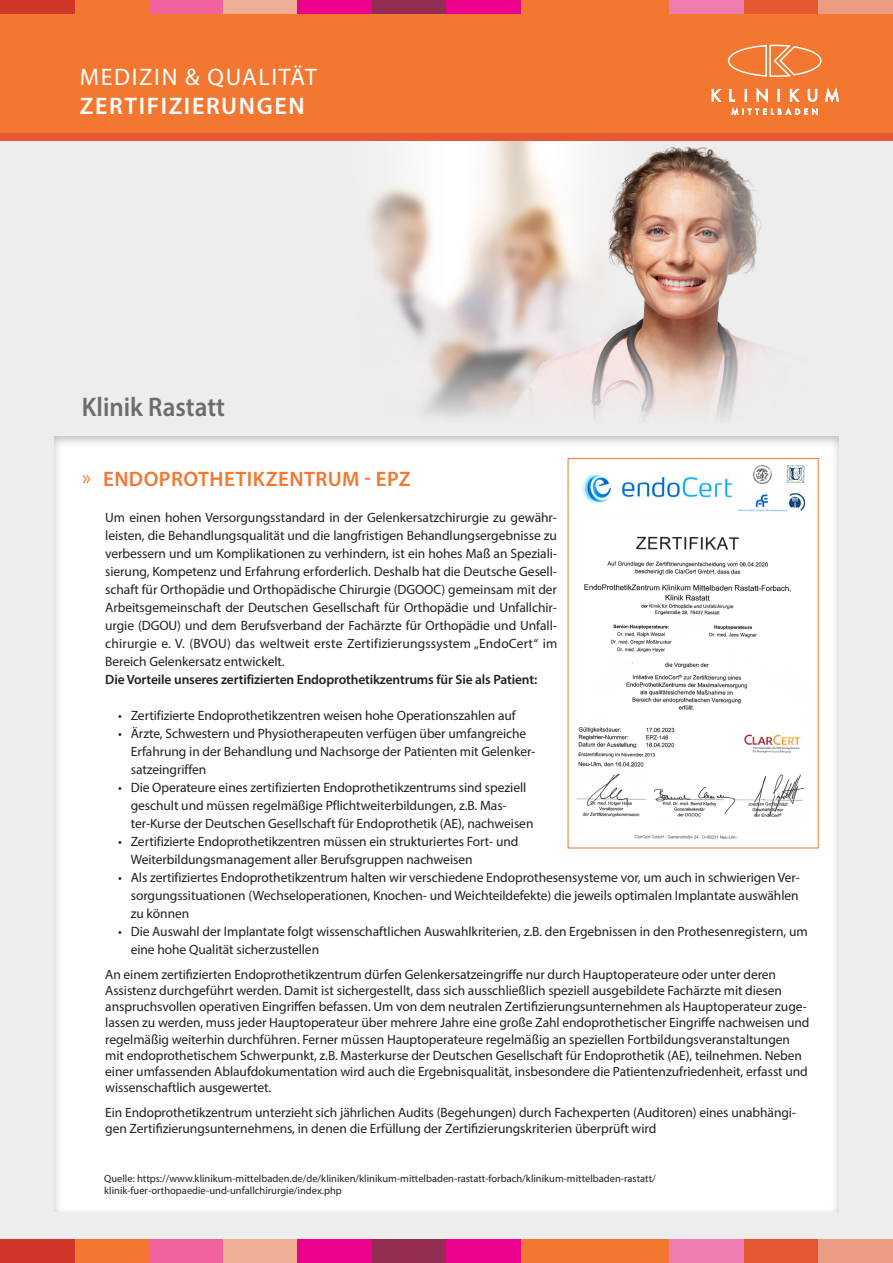
<style>
.page{position:relative;width:893px;height:1263px;background:#fff}
.page>*{position:absolute;margin:0;border:0;box-sizing:border-box;transform-origin:0 0}
.t1{font:600 27px "Myriad Pro";color:#6c6d70;scale:.93 1}
.t2{font:24px "Myriad Pro";letter-spacing:.07em;color:#fff}
.t3{font:600 24px "Myriad Pro";letter-spacing:.07em;color:#fff}
.t4{font:600 21px "Myriad Pro";letter-spacing:.02em;color:#f37730}
.t5{font:13.5px/18px "Myriad Pro";letter-spacing:-.005em;color:#231f20}
.t6{font:600 13.5px "Myriad Pro";letter-spacing:-.01em;color:#231f20}
.t7{font:10.5px/12.6px "Myriad Pro";color:#231f20}
.s1{font-weight:400}
</style>
<div class="page">
<div style="left:0;top:0;width:893px;height:208px;background:#f37730"></div>
<div style="left:0;top:385px;width:893px;height:878px;background:#ededed"></div>
<div style="left:51px;top:437px;width:789px;height:775px;background:#fff"></div>
<div style="left:149px;top:0;width:74px;height:13px;background:#f0639d"></div>
<div style="left:223px;top:0;width:75px;height:13px;background:#f0af97"></div>
<div style="left:298px;top:0;width:74px;height:13px;background:#ed028c"></div>
<div style="left:372px;top:0;width:74px;height:13px;background:#942d53"></div>
<div style="left:446px;top:0;width:75px;height:13px;background:#ed028c"></div>
<div style="left:670px;top:0;width:74px;height:13px;background:#f17cb0"></div>
<div style="left:744px;top:0;width:75px;height:13px;background:#e65831"></div>
<div style="left:819px;top:0;width:74px;height:13px;background:#eb9c82"></div>
<div style="left:0;top:0;width:74px;height:13px;background:#d0372a"></div>
<div style="left:0;top:133px;width:893px;height:9px;background:#e65831"></div>
<svg style="left:712px;top:89px;width:9px;height:13px"></svg>
<svg style="left:729px;top:88px;width:89px;height:27px"></svg>
<svg style="left:825px;top:88px;width:14px;height:14px"></svg>
<svg style="left:727px;top:45px;width:95px;height:32px"></svg>
<img style="left:576px;top:464px;width:230px;height:375px">
<img style="left:0;top:141px;width:893px;height:279px">
<div style="left:74px;top:1239px;width:75px;height:24px;background:#f37730"></div>
<div style="left:149px;top:1239px;width:74px;height:24px;background:#f0639d"></div>
<div style="left:223px;top:1239px;width:75px;height:24px;background:#f0af97"></div>
<div style="left:298px;top:1239px;width:74px;height:24px;background:#ed028c"></div>
<div style="left:372px;top:1239px;width:74px;height:24px;background:#942d53"></div>
<div style="left:446px;top:1239px;width:75px;height:24px;background:#ed028c"></div>
<div style="left:521px;top:1239px;width:74px;height:24px;background:#f37730"></div>
<div style="left:595px;top:1239px;width:75px;height:24px;background:#f37730"></div>
<div style="left:670px;top:1239px;width:74px;height:24px;background:#f17cb0"></div>
<div style="left:744px;top:1239px;width:75px;height:24px;background:#e65831"></div>
<div style="left:819px;top:1239px;width:74px;height:24px;background:#eb9c82"></div>
<div style="left:0;top:1239px;width:74px;height:24px;background:#d0372a"></div>
<h2 class="t2" style="left:80px;top:62px;width:239px">MEDIZIN &amp; QUALITÄT</h2>
<h2 class="t3" style="left:80px;top:90px;width:227px">ZERTIFIZIERUNGEN</h2>
<h1 class="t1" style="left:82px;top:390px;width:155px">Klinik Rastatt</h1>
<h3 class="t4" style="left:82px;top:466px;width:330px"><span class="s1">»</span> ENDOPROTHETIKZENTRUM - EPZ</h3>
<p class="t5" style="left:105px;top:508px;width:454px;text-align:justify">Um einen hohen Versorgungsstandard in der Gelenkersatzchirurgie zu gewähr&shy;leisten, die Behandlungsqualität und die langfristigen Behandlungsergebnisse zu verbessern und um Komplikationen zu verhindern, ist ein hohes Maß an Speziali&shy;sierung, Kompetenz und Erfahrung erforderlich. Deshalb hat die Deutsche Gesell&shy;schaft für Orthopädie und Orthopädische Chirurgie (DGOOC) gemeinsam mit der Arbeitsgemeinschaft der Deutschen Gesellschaft für Orthopädie und Unfallchir&shy;urgie (DGOU) und dem Berufsverband der Fachärzte für Orthopädie und Unfall&shy;chirurgie e. V. (BVOU) das weltweit erste Zertifizierungssystem „EndoCert“ im Bereich Gelenkersatz entwickelt.</p>
<p class="t6" style="left:105px;top:671px;width:433px">Die Vorteile unseres zertifizierten Endoprothetikzentrums für Sie als Patient:</p>
<p class="t5" style="left:118px;top:706px;width:399px">• Zertifizierte Endoprothetikzentren weisen hohe Operationszahlen auf</p>
<p class="t5" style="left:131px;top:724px;width:406px;text-indent:-13px">• Ärzte, Schwestern und Physiotherapeuten verfügen über umfangreiche<br>Erfahrung in der Behandlung und Nachsorge der Patienten mit Gelenker&shy;satzeingriffen</p>
<p class="t5" style="left:131px;top:778px;width:404px;text-indent:-13px">• Die Operateure eines zertifizierten Endoprothetikzentrums sind speziell geschult und müssen regelmäßige Pflichtweiterbildungen, z.B. Mas&shy;ter-Kurse der Deutschen Gesellschaft für Endoprothetik (AE), nachweisen</p>
<p class="t5" style="left:131px;top:832px;width:389px;text-indent:-13px">• Zertifizierte Endoprothetikzentren müssen ein strukturiertes Fort- und<br>Weiterbildungsmanagement aller Berufsgruppen nachweisen</p>
<p class="t5" style="left:131px;top:868px;width:671px;text-align:justify;text-indent:-13px">• Als zertifiziertes Endoprothetikzentrum halten wir verschiedene Endoprothesensysteme vor, um auch in schwierigen Ver&shy;sorgungssituationen (Wechseloperationen, Knochen- und Weichteildefekte) die jeweils optimalen Implantate auswählen zu können</p>
<p class="t5" style="left:131px;top:922px;width:678px;text-indent:-13px">• Die Auswahl der Implantate folgt wissenschaftlichen Auswahlkriterien, z.B. den Ergebnissen in den Prothesenregistern, um eine hohe Qualität sicherzustellen</p>
<p class="t5" style="left:105px;top:966px;width:706px;line-height:16.2px">An einem zertifizierten Endoprothetikzentrum dürfen Gelenkersatzeingriffe nur durch Hauptoperateure oder unter deren Assistenz durchgeführt werden. Damit ist sichergestellt, dass sich ausschließlich speziell ausgebildete Fachärzte mit diesen anspruchsvollen operativen Eingriffen befassen. Um von dem neutralen Zertifizierungsunternehmen als Hauptoperateur zuge&shy;lassen zu werden, muss jeder Hauptoperateur über mehrere Jahre eine große Zahl endoprothetischer Eingriffe nachweisen und regelmäßig weiterhin durchführen. Ferner müssen Hauptoperateure regelmäßig an speziellen Fortbildungsveranstaltungen mit endoprothetischem Schwerpunkt, z.B. Masterkurse der Deutschen Gesellschaft für Endoprothetik (AE), teilnehmen. Neben einer umfassenden Ablaufdokumentation wird auch die Ergebnisqualität, insbesondere die Patientenzufriedenheit, erfasst und wissenschaftlich ausgewertet.</p>
<p class="t5" style="left:105px;top:1104px;width:692px;line-height:16.2px">Ein Endoprothetikzentrum unterzieht sich jährlichen Audits (Begehungen) durch Fachexperten (Auditoren) eines unabhängi&shy;gen Zertifizierungsunternehmens, in denen die Erfüllung der Zertifizierungskriterien überprüft wird</p>
<p class="t7" style="left:104px;top:1171px;width:553px">Quelle: https://www.klinikum-mittelbaden.de/de/kliniken/klinikum-mittelbaden-rastatt-forbach/klinikum-mittelbaden-rastatt/ klinik-fuer-orthopaedie-und-unfallchirurgie/index.php</p>
</div>
